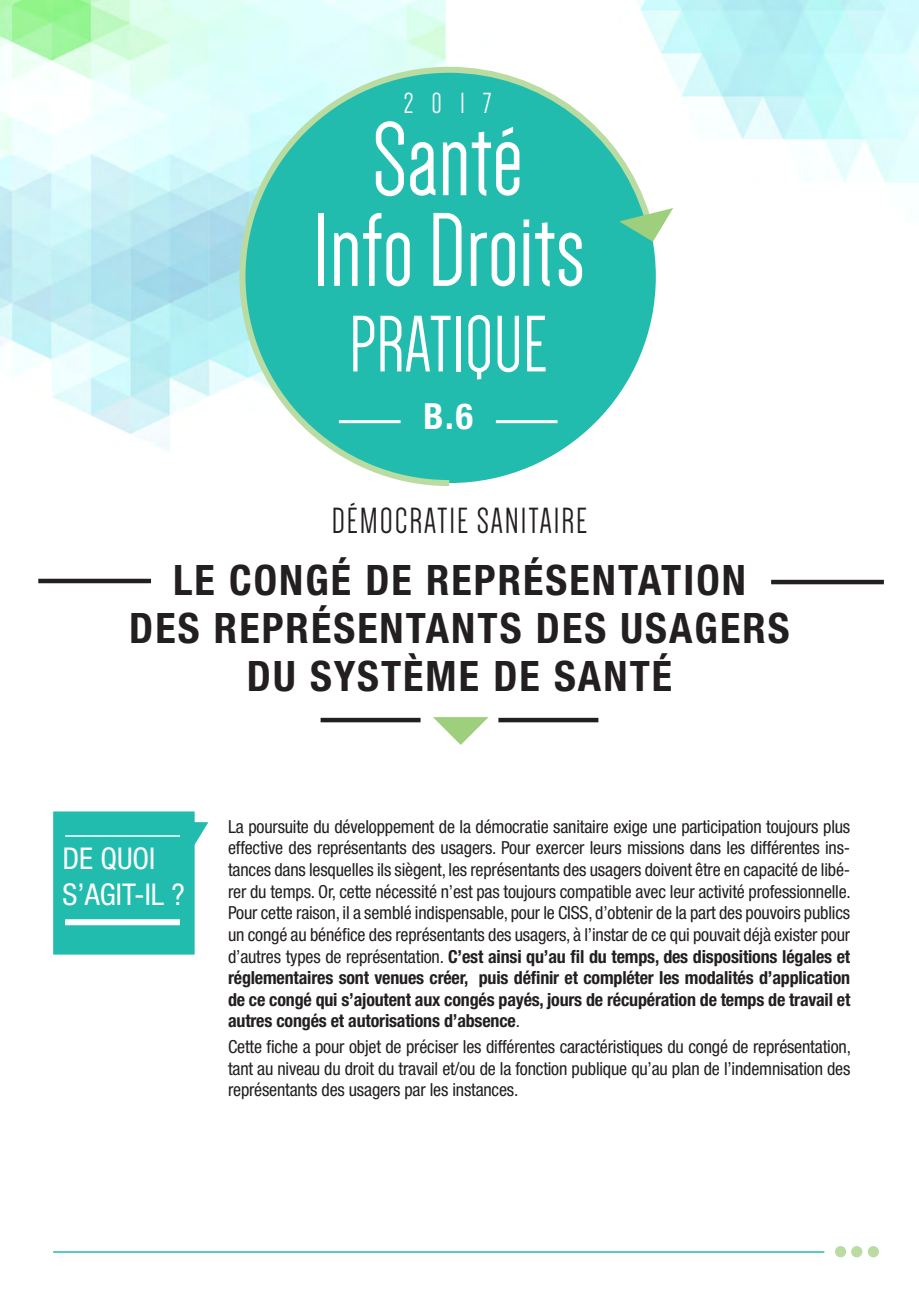
<style>
.page{position:relative;width:919px;height:1289px;background:#fff}
.page>*{position:absolute;margin:0;border:0;box-sizing:border-box;transform-origin:0 0}
.t1{font:108px/90.6px "Dense";letter-spacing:-.005em;color:#fff;text-align:center}
.t2{font:82.5px "Dense";color:#fff}
.t3{font:700 condensed 42px "Helvetica Neue LT Std";letter-spacing:.05em;color:#231f20}
.t4{font:37.5px "Dense";letter-spacing:.05em;color:#231f20}
.t5{font:700 condensed 36px "Helvetica Neue LT Std";color:#fff}
.t6{font:condensed 30px/36px "Helvetica Neue LT Std";color:#fff}
.t7{font:30px "Dense";color:#fff}
.t8{font:condensed 18px/21.6px "Helvetica Neue LT Std";letter-spacing:-.01em;color:#231f20;text-align:justify}
.s1{font-weight:700}
</style>
<div class="page">
<img style="left:0;top:0;width:918px;height:723px">
<svg style="left:236px;top:64px;width:418px;height:425px;background:#56ccc0"></svg>
<svg style="left:53px;top:811px;width:155px;height:143px;background:#32c1b4"></svg>
<hr style="left:65px;top:835px;width:115px;height:1px;background:#fff">
<div style="left:65px;top:919px;width:115px;height:6px;background:#fff"></div>
<svg style="left:619px;top:208px;width:54px;height:34px"></svg>
<svg style="left:433px;top:717px;width:55px;height:28px"></svg>
<div style="left:320px;top:717px;width:100px;height:5px;background:#231f20"></div>
<div style="left:498px;top:717px;width:100px;height:5px;background:#231f20"></div>
<hr style="left:339px;top:420px;width:61px;height:3px;background:#fff">
<hr style="left:496px;top:420px;width:61px;height:3px;background:#fff">
<div style="left:38px;top:578px;width:113px;height:5px;background:#231f20"></div>
<hr style="left:771px;top:580px;width:112px;height:4px;background:#231f20">
<div style="left:867px;top:1245px;width:11px;height:12px;background:#badba1;border-radius:50%"></div>
<div style="left:851px;top:1245px;width:11px;height:12px;background:#badba1;border-radius:50%"></div>
<svg style="left:834px;top:1245px;width:12px;height:12px"></svg>
<hr style="left:53px;top:1251px;width:771px;height:1px;background:#22bcae">
<h3 class="t7" style="left:404px;top:88px;width:89px">2017</h3>
<h1 class="t1" style="left:313px;top:115px;width:273px">Santé<br>Info Droits</h1>
<h2 class="t2" style="left:349px;top:304px;width:194px">PRATIQUE</h2>
<h3 class="t5" style="left:423px;top:394px;width:51px">b.6</h3>
<h3 class="t4" style="left:332px;top:502px;width:201px">Démocratie SANITAIRE</h3>
<h3 class="t3" style="left:173px;top:554px;width:574px">LE congé de représentation</h3>
<h3 class="t3" style="left:129px;top:602px;width:636px">DES représentants des USAGERS</h3>
<h3 class="t3" style="left:247px;top:650px;width:332px">DU Système DE SANT</h3>
<h3 class="t3" style="left:652px;top:650px;width:22px">é</h3>
<h3 class="t6" style="left:63px;top:840px;width:124px">DE QUOI<br>S’AGIT-IL ?</h3>
<p class="t8" style="left:228px;top:815px;width:624px">La poursuite du développement de la démocratie sanitaire exige une participation toujours plus effective des représentants des usagers. Pour exercer leurs missions dans les différentes ins&shy;tances dans lesquelles ils siègent, les représentants des usagers doivent être en capacité de libé&shy;rer du temps. Or, cette nécessité n’est pas toujours compatible avec leur activité professionnelle.<br>Pour cette raison, il a semblé indispensable, pour le CISS, d’obtenir de la part des pouvoirs publics un congé au bénéfice des représentants des usagers, à l’instar de ce qui pouvait déjà exister pour d’autres types de représentation. <span class="s1">C’est ainsi qu’au fil du temps, des dispositions légales et réglementaires sont venues créer, puis définir et compléter les modalités d’application de ce congé qui s’ajoutent aux congés payés, jours de récupération de temps de travail et autres congés et autorisations d’absence</span>.</p>
<p class="t8" style="left:228px;top:1035px;width:624px">Cette fiche a pour objet de préciser les différentes caractéristiques du congé de représentation, tant au niveau du droit du travail et/ou de la fonction publique qu’au plan de l’indemnisation des représentants des usagers par les instances.</p>
</div>
